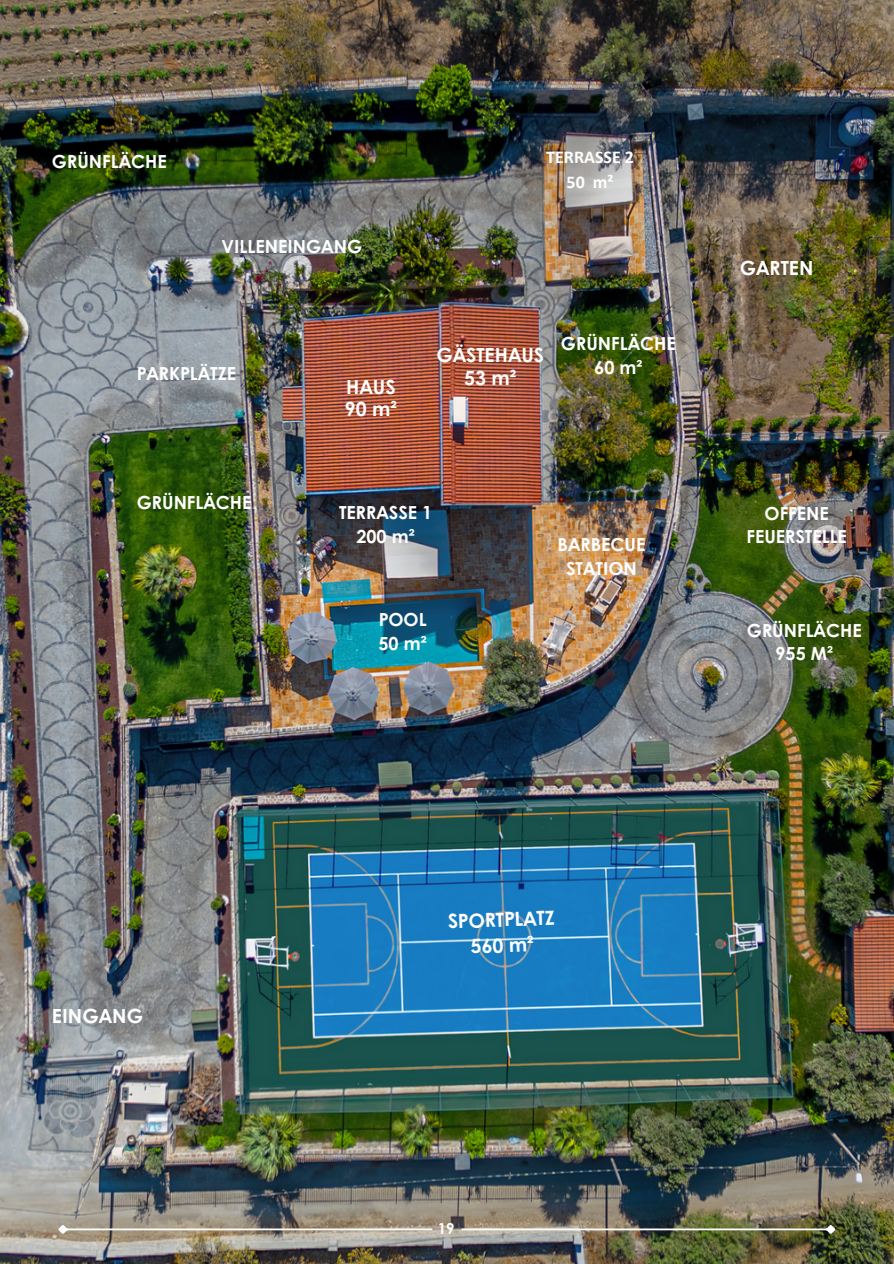
<style>
.page{position:relative;width:894px;height:1264px;background:#fff}
.page>*{position:absolute;margin:0;border:0;box-sizing:border-box;transform-origin:0 0}
.t1{font:700 19.5px/22.5px "Century Gothic";color:#fff;text-align:center}
.t2{font:700 18px/23.7px "Century Gothic";color:#fff;text-align:center}
.t3{font:700 18px "Calibri";color:#fff}
.t4{font:700 15px "Century Gothic";color:#fff}
</style>
<div class="page">
<img style="left:0;top:0;width:893px;height:1263px">
<hr style="left:66px;top:1228px;width:761px;height:2px;background:#fff">
<svg style="left:58px;top:1224px;width:11px;height:9px"></svg>
<svg style="left:823px;top:1224px;width:12px;height:9px"></svg>
<h1 class="t2" style="left:52px;top:148px;width:116px">GRÜNFLÄCHE</h1>
<h1 class="t2" style="left:221px;top:234px;width:142px">VILLENEINGANG</h1>
<p class="t3" style="left:546px;top:150px;width:89px">TERRASSE 2</p>
<h1 class="t3" style="left:566px;top:174px;width:49px">50 m²</h1>
<p class="t2" style="left:137px;top:360px;width:101px">PARKPLÄTZE</p>
<p class="t2" style="left:137px;top:489px;width:116px">GRÜNFLÄCHE</p>
<h1 class="t1" style="left:346px;top:375px;width:51px">HAUS</h1>
<p class="t1" style="left:345px;top:396px;width:54px">90 m²</p>
<p class="t1" style="left:436px;top:343px;width:109px">GÄSTEHAUS<br>53 m²</p>
<p class="t2" style="left:561px;top:331px;width:116px">GRÜNFLÄCHE<br>60 m²</p>
<p class="t2" style="left:339px;top:500px;width:95px">TERRASSE 1</p>
<p class="t2" style="left:356px;top:524px;width:60px">200 m²</p>
<h1 class="t2" style="left:378px;top:607px;width:49px">POOL</h1>
<h1 class="t2" style="left:378px;top:630px;width:50px">50 m²</h1>
<h1 class="t2" style="left:557px;top:532px;width:89px">BARBECUE<br>STATION</h1>
<p class="t1" style="left:739px;top:255px;width:75px">GARTEN</p>
<p class="t2" style="left:746px;top:500px;width:102px">OFFENE<br>FEUERSTELLE</p>
<h1 class="t2" style="left:746px;top:617px;width:116px">GRÜNFLÄCHE<br>955 M²</h1>
<h1 class="t1" style="left:52px;top:1003px;width:93px">EINGANG</h1>
<p class="t1" style="left:447px;top:907px;width:108px;line-height:26px;rotate:-2deg">SPORTPLATZ<br>560 m²</p>
<p class="t4" style="left:437px;top:1216px;width:18px">19</p>
</div>
